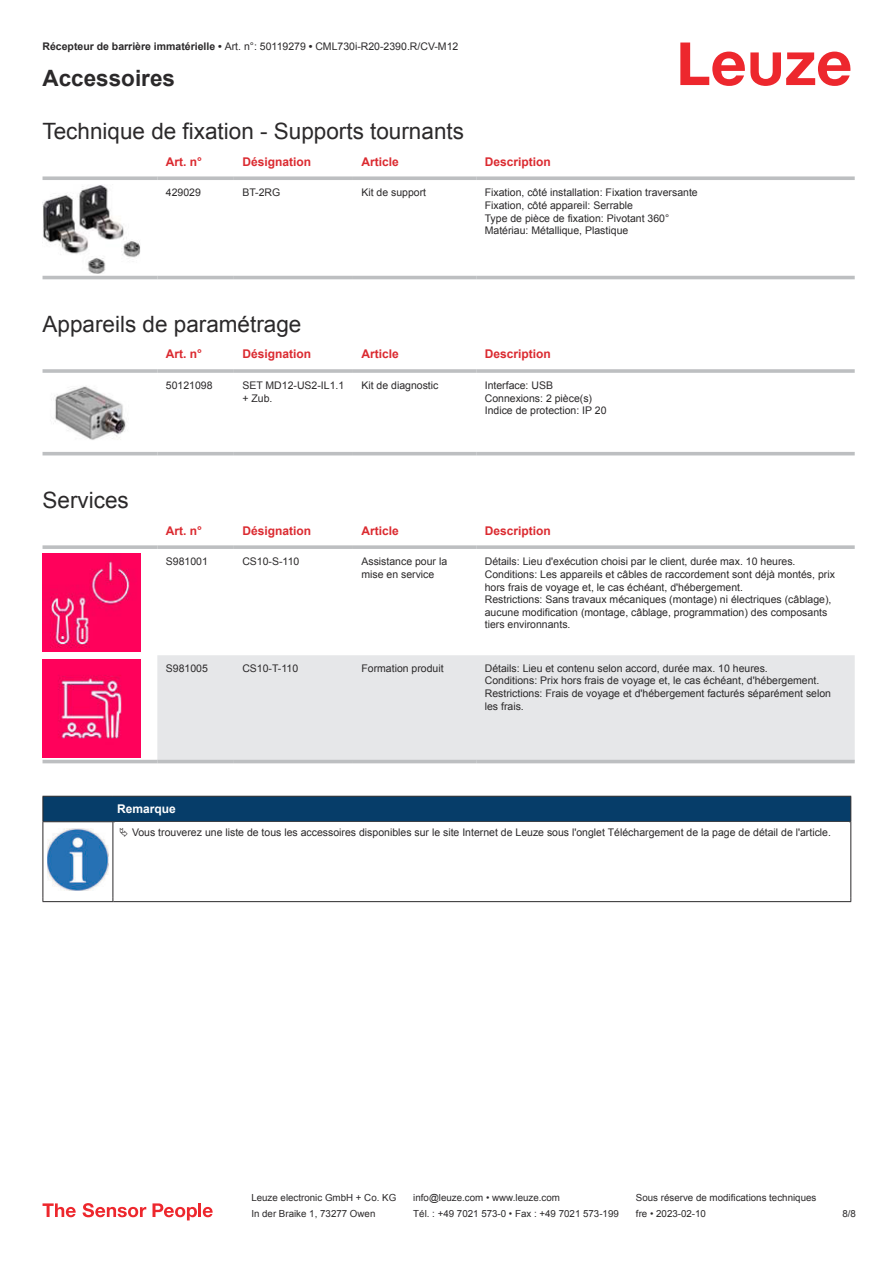
<style>
.page{position:relative;width:893px;height:1263px;background:#fff}
.page>*{position:absolute;margin:0;border:0;box-sizing:border-box;transform-origin:0 0}
.t1{font:22.5px "Arial";color:#2b292a}
.t2{font:700 22.5px "Arial";color:#2b292a}
.t3{font:700 12px "Arial";color:#db2a30}
.t4{font:700 12px "Arial";color:#fff}
.t5{font:10.5px/12.6px "Arial";color:#2b292a}
.t6{font:9.75px "Arial";color:#2b292a}
.s1{font-weight:700}
</style>
<div class="page">
<svg style="left:680px;top:43px;width:170px;height:43px"></svg>
<svg style="left:43px;top:247px;width:812px;height:33px"></svg>
<svg style="left:43px;top:176px;width:114px;height:4px"></svg>
<svg style="left:157px;top:176px;width:77px;height:4px"></svg>
<svg style="left:234px;top:176px;width:119px;height:4px"></svg>
<svg style="left:353px;top:176px;width:123px;height:4px"></svg>
<svg style="left:476px;top:176px;width:379px;height:4px;background:#c4c6c8"></svg>
<hr style="left:43px;top:276px;width:114px;height:3px;background:#bdbfc1">
<hr style="left:157px;top:276px;width:77px;height:3px;background:#bdbfc1">
<hr style="left:234px;top:276px;width:119px;height:3px;background:#bdbfc1">
<hr style="left:353px;top:276px;width:123px;height:3px;background:#bdbfc1">
<hr style="left:476px;top:276px;width:379px;height:3px;background:#bdbfc1">
<img style="left:43px;top:185px;width:97px;height:88px">
<svg style="left:43px;top:455px;width:812px;height:1px"></svg>
<hr style="left:43px;top:369px;width:114px;height:4px;background:#bdbfc1">
<hr style="left:157px;top:369px;width:77px;height:4px;background:#c9cbcd">
<hr style="left:234px;top:369px;width:119px;height:4px;background:#c4c6c7">
<hr style="left:353px;top:369px;width:123px;height:4px;background:#bdbfc1">
<hr style="left:476px;top:369px;width:379px;height:4px;background:#c9cbcd">
<hr style="left:43px;top:452px;width:114px;height:3px;background:#bdbfc1">
<hr style="left:157px;top:452px;width:77px;height:3px;background:#bdbfc1">
<hr style="left:234px;top:452px;width:119px;height:3px;background:#bdbfc1">
<hr style="left:353px;top:452px;width:123px;height:3px;background:#bdbfc1">
<hr style="left:476px;top:452px;width:379px;height:3px;background:#bdbfc1">
<img style="left:53px;top:386px;width:73px;height:54px">
<svg style="left:43px;top:553px;width:812px;height:211px"></svg>
<div style="left:157px;top:655px;width:698px;height:105px;background:#e6e7e9"></div>
<svg style="left:43px;top:545px;width:114px;height:4px"></svg>
<svg style="left:157px;top:545px;width:77px;height:4px"></svg>
<svg style="left:234px;top:545px;width:119px;height:4px"></svg>
<svg style="left:353px;top:545px;width:123px;height:4px"></svg>
<svg style="left:476px;top:545px;width:379px;height:4px;background:#c3c5c7"></svg>
<hr style="left:43px;top:760px;width:114px;height:3px;background:#bdbfc1">
<hr style="left:157px;top:760px;width:77px;height:3px;background:#bdbfc1">
<hr style="left:234px;top:760px;width:119px;height:3px;background:#bdbfc1">
<hr style="left:353px;top:760px;width:123px;height:3px;background:#bdbfc1">
<hr style="left:476px;top:760px;width:379px;height:3px;background:#bdbfc1">
<img style="left:43px;top:553px;width:97px;height:98px">
<img style="left:43px;top:659px;width:97px;height:98px">
<div style="left:43px;top:796px;width:808px;height:26px;background:#063d69"></div>
<hr style="left:113px;top:821px;width:738px;height:1px;background:#2b292a">
<hr style="left:43px;top:822px;width:1px;height:75px;background:#2b292a">
<hr style="left:113px;top:822px;width:1px;height:75px;background:#2b292a">
<hr style="left:850px;top:822px;width:1px;height:75px;background:#2b292a">
<hr style="left:43px;top:901px;width:70px;height:1px;background:#2b292a">
<hr style="left:113px;top:901px;width:738px;height:1px;background:#2b292a">
<img style="left:47px;top:828px;width:61px;height:63px">
<svg style="left:43px;top:1203px;width:33px;height:14px"></svg>
<svg style="left:83px;top:1203px;width:63px;height:14px"></svg>
<svg style="left:153px;top:1203px;width:44px;height:17px"></svg>
<hr style="left:198px;top:1203px;width:3px;height:14px;background:#ed272d">
<svg style="left:203px;top:1207px;width:10px;height:10px"></svg>
<p class="t5" style="left:43px;top:41px;width:417px"><span class="s1">Récepteur de barrière immatérielle •</span> Art. n°: 50119279 <span class="s1">•</span> CML730i-R20-2390.R/CV-M12</p>
<h1 class="t2" style="left:43px;top:70px;width:134px">Accessoires</h1>
<h1 class="t1" style="left:43px;top:123px;width:423px">Technique de fixation - Supports tournants</h1>
<p class="t3" style="left:166px;top:157px;width:38px">Art. n°</p>
<p class="t3" style="left:242px;top:157px;width:70px">Désignation</p>
<p class="t3" style="left:361px;top:157px;width:39px">Article</p>
<p class="t3" style="left:485px;top:157px;width:68px">Description</p>
<p class="t5" style="left:166px;top:187px;width:37px">429029</p>
<p class="t5" style="left:242px;top:187px;width:39px">BT-2RG</p>
<p class="t5" style="left:361px;top:187px;width:66px">Kit de support</p>
<p class="t5" style="left:485px;top:187px;width:215px">Fixation, côté installation: Fixation traversante Fixation, côté appareil: Serrable<br>Type de pièce de fixation: Pivotant 360° Matériau: Métallique, Plastique</p>
<h1 class="t1" style="left:43px;top:316px;width:260px">Appareils de paramétrage</h1>
<p class="t3" style="left:166px;top:350px;width:38px">Art. n°</p>
<p class="t3" style="left:242px;top:350px;width:70px">Désignation</p>
<p class="t3" style="left:361px;top:350px;width:39px">Article</p>
<p class="t3" style="left:485px;top:350px;width:68px">Description</p>
<p class="t5" style="left:166px;top:380px;width:48px">50121098</p>
<p class="t5" style="left:242px;top:380px;width:103px">SET MD12-US2-IL1.1 + Zub.</p>
<p class="t5" style="left:361px;top:380px;width:79px">Kit de diagnostic</p>
<p class="t5" style="left:485px;top:380px;width:123px">Interface: USB<br>Connexions: 2 pièce(s)<br>Indice de protection: IP 20</p>
<h1 class="t1" style="left:43px;top:492px;width:88px">Services</h1>
<p class="t3" style="left:166px;top:526px;width:38px">Art. n°</p>
<p class="t3" style="left:242px;top:526px;width:70px">Désignation</p>
<p class="t3" style="left:361px;top:526px;width:39px">Article</p>
<p class="t3" style="left:485px;top:526px;width:68px">Description</p>
<p class="t5" style="left:166px;top:556px;width:44px">S981001</p>
<p class="t5" style="left:242px;top:556px;width:58px">CS10-S-110</p>
<p class="t5" style="left:361px;top:556px;width:87px">Assistance pour la mise en service</p>
<p class="t5" style="left:485px;top:556px;width:352px">Détails: Lieu d'exécution choisi par le client, durée max. 10 heures.<br>Conditions: Les appareils et câbles de raccordement sont déjà montés, prix hors frais de voyage et, le cas échéant, d'hébergement.<br>Restrictions: Sans travaux mécaniques (montage) ni électriques (câblage), aucune modification (montage, câblage, programmation) des composants tiers environnants.</p>
<p class="t5" style="left:166px;top:663px;width:44px">S981005</p>
<p class="t5" style="left:242px;top:663px;width:57px">CS10-T-110</p>
<p class="t5" style="left:361px;top:663px;width:84px">Formation produit</p>
<p class="t5" style="left:485px;top:663px;width:348px">Détails: Lieu et contenu selon accord, durée max. 10 heures.<br>Conditions: Prix hors frais de voyage et, le cas échéant, d'hébergement.<br>Restrictions: Frais de voyage et d'hébergement facturés séparément selon les frais.</p>
<p class="t4" style="left:117px;top:804px;width:60px">Remarque</p>
<p class="t5" style="left:132px;top:827px;width:700px">Vous trouverez une liste de tous les accessoires disponibles sur le site Internet de Leuze sous l'onglet Téléchargement de la page de détail de l'article.</p>
<p class="t6" style="left:251px;top:1194px;width:146px">Leuze electronic GmbH + Co. KG</p>
<p class="t6" style="left:413px;top:1194px;width:148px">info@leuze.com • www.leuze.com</p>
<p class="t6" style="left:636px;top:1194px;width:182px">Sous réserve de modifications techniques</p>
<p class="t6" style="left:251px;top:1210px;width:126px">In der Braike 1, 73277 Owen</p>
<p class="t6" style="left:413px;top:1210px;width:207px">Tél. : +49 7021 573-0 • Fax : +49 7021 573-199</p>
<p class="t6" style="left:636px;top:1210px;width:72px">fre • 2023-02-10</p>
<p class="t6" style="left:842px;top:1210px;width:15px">8 /8</p>
</div>
